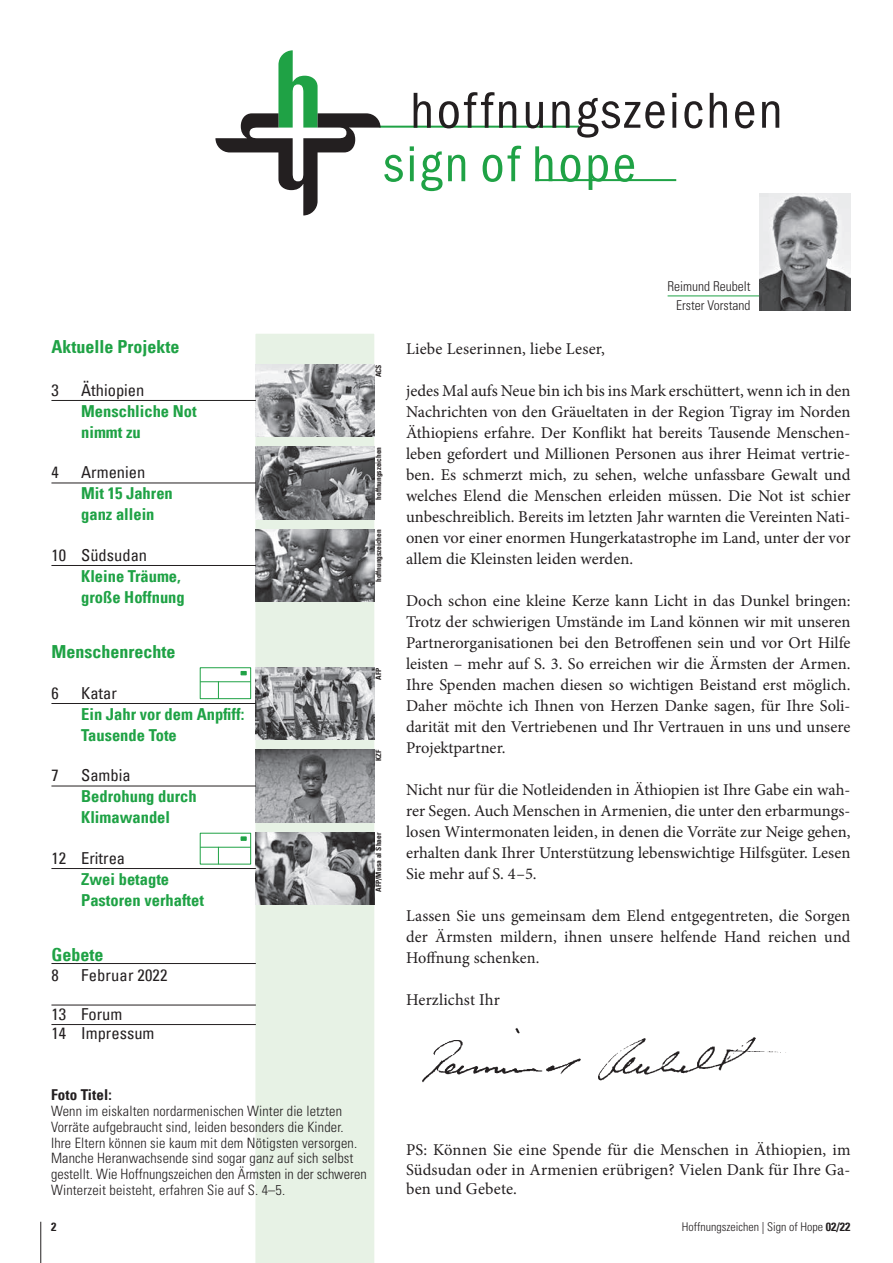
<style>
.page{position:relative;width:893px;height:1263px;background:#fff}
.page>*{position:absolute;margin:0;border:0;box-sizing:border-box;transform-origin:0 0}
.t1{font:700 condensed 18px "Univers LT";color:#1fa245}
.t2{font:16.5px/21px "Minion Pro";color:#231f20;text-align:justify}
.t3{font:700 condensed 16.5px/21px "Univers LT";color:#1fa245}
.t4{font:condensed 16.5px/19.5px "Univers LT";color:#231f20}
.t5{font:700 condensed 15px "Univers LT";letter-spacing:.01em;color:#231f20}
.t6{font:300 condensed 14.25px/15.8px "Univers LT Std";letter-spacing:.01em;color:#231f20}
.t7{font:300 condensed 13.5px/19.5px "Univers LT Std";color:#231f20;text-align:right}
.t8{font:300 condensed 12px "Univers LT Std";color:#231f20}
.t9{font:700 condensed 12px "Univers LT";color:#231f20}
.t10{font:700 condensed 7.5px "Univers LT";letter-spacing:-.01em;color:#231f20}
.t11{font:700 condensed 7.5px "Univers LT";letter-spacing:.01em;color:#231f20}
.s1{font-family:"Univers LT";font-weight:700}
</style>
<div class="page">
<hr style="left:40px;top:1222px;width:1px;height:41px;background:#231f20">
<div style="left:255px;top:334px;width:119px;height:929px;background:#e7f2e5"></div>
<img style="left:255px;top:447px;width:119px;height:72px">
<img style="left:255px;top:364px;width:119px;height:73px">
<img style="left:256px;top:529px;width:118px;height:73px">
<img style="left:255px;top:667px;width:119px;height:73px">
<img style="left:255px;top:750px;width:119px;height:72px">
<img style="left:255px;top:832px;width:119px;height:73px">
<hr style="left:51px;top:400px;width:205px;height:1px;background:#231f20">
<hr style="left:51px;top:483px;width:205px;height:1px;background:#231f20">
<hr style="left:51px;top:565px;width:205px;height:1px;background:#231f20">
<hr style="left:51px;top:703px;width:205px;height:1px;background:#231f20">
<hr style="left:51px;top:786px;width:205px;height:1px;background:#231f20">
<hr style="left:51px;top:868px;width:205px;height:1px;background:#231f20">
<hr style="left:51px;top:963px;width:205px;height:1px;background:#231f20">
<hr style="left:51px;top:1005px;width:205px;height:1px;background:#231f20">
<hr style="left:51px;top:1024px;width:205px;height:1px;background:#231f20">
<hr style="left:668px;top:296px;width:122px;height:1px;background:#1fa245">
<hr style="left:380px;top:126px;width:199px;height:2px;background:#1fa245">
<svg style="left:414px;top:93px;width:17px;height:35px"></svg>
<svg style="left:439px;top:92px;width:77px;height:36px"></svg>
<svg style="left:526px;top:102px;width:17px;height:26px"></svg>
<svg style="left:552px;top:101px;width:18px;height:27px"></svg>
<svg style="left:577px;top:98px;width:88px;height:40px"></svg>
<svg style="left:672px;top:93px;width:4px;height:4px"></svg>
<svg style="left:672px;top:102px;width:4px;height:26px"></svg>
<svg style="left:684px;top:101px;width:19px;height:27px"></svg>
<svg style="left:710px;top:93px;width:17px;height:35px"></svg>
<svg style="left:735px;top:101px;width:19px;height:27px"></svg>
<svg style="left:762px;top:101px;width:17px;height:27px"></svg>
<hr style="left:535px;top:179px;width:141px;height:2px;background:#1fa245">
<svg style="left:215px;top:50px;width:188px;height:165px"></svg>
<svg style="left:410px;top:146px;width:4px;height:5px"></svg>
<svg style="left:410px;top:155px;width:4px;height:26px"></svg>
<svg style="left:421px;top:151px;width:44px;height:40px"></svg>
<svg style="left:483px;top:155px;width:19px;height:27px"></svg>
<svg style="left:508px;top:146px;width:13px;height:35px"></svg>
<svg style="left:535px;top:146px;width:18px;height:35px"></svg>
<svg style="left:561px;top:155px;width:19px;height:27px"></svg>
<svg style="left:589px;top:155px;width:19px;height:35px"></svg>
<svg style="left:615px;top:155px;width:19px;height:27px"></svg>
<img style="left:759px;top:193px;width:91px;height:117px">
<img style="left:422px;top:1028px;width:364px;height:55px">
<svg style="left:241px;top:836px;width:6px;height:5px"></svg>
<svg style="left:218px;top:848px;width:1px;height:16px"></svg>
<hr style="left:200px;top:847px;width:50px;height:1px;background:#1fa245">
<div style="left:200px;top:667px;width:51px;height:32px;background:#fff;border:1px solid #1fa245"></div>
<svg style="left:241px;top:671px;width:6px;height:4px"></svg>
<svg style="left:218px;top:682px;width:1px;height:16px"></svg>
<hr style="left:200px;top:681px;width:50px;height:1px;background:#1fa245">
<p class="t1" style="left:51px;top:336px;width:130px">Aktuelle Projekte</p>
<p class="t4" style="left:51px;top:380px;width:9px">3</p>
<p class="t4" style="left:81px;top:380px;width:65px">Äthiopien</p>
<p class="t3" style="left:81px;top:400px;width:117px">Menschliche Not nimmt zu</p>
<p class="t4" style="left:51px;top:462px;width:9px">4</p>
<p class="t4" style="left:81px;top:462px;width:66px">Armenien</p>
<p class="t3" style="left:81px;top:483px;width:93px">Mit 15 Jahren ganz allein</p>
<p class="t4" style="left:51px;top:545px;width:97px">10 Südsudan</p>
<p class="t3" style="left:81px;top:565px;width:105px">Kleine Träume, große Hoffnung</p>
<p class="t1" style="left:51px;top:641px;width:125px">Menschenrechte</p>
<p class="t4" style="left:51px;top:683px;width:9px">6</p>
<p class="t4" style="left:81px;top:683px;width:37px">Katar</p>
<p class="t3" style="left:81px;top:703px;width:165px">Ein Jahr vor dem Anpfiff:<br>Tausende Tote</p>
<p class="t4" style="left:51px;top:765px;width:9px">7</p>
<p class="t4" style="left:81px;top:765px;width:51px">Sambia</p>
<p class="t3" style="left:81px;top:786px;width:117px">Bedrohung durch<br>Klimawandel</p>
<p class="t4" style="left:51px;top:848px;width:75px">12 Eritrea</p>
<p class="t3" style="left:81px;top:868px;width:124px">Zwei betagte<br>Pastoren verhaftet</p>
<p class="t1" style="left:51px;top:944px;width:54px">Gebete</p>
<p class="t4" style="left:51px;top:965px;width:9px">8</p>
<p class="t4" style="left:81px;top:965px;width:88px">Februar 2022</p>
<p class="t4" style="left:51px;top:1004px;width:105px">13 Forum<br>14 Impressum</p>
<p class="t10" style="left:374px;top:377px;width:14px;rotate:-90deg">ACS</p>
<p class="t10" style="left:374px;top:500px;width:54px;rotate:-90deg">hoffnungszeichen</p>
<p class="t10" style="left:374px;top:582px;width:54px;rotate:-90deg">hoffnungszeichen</p>
<p class="t10" style="left:374px;top:680px;width:14px;rotate:-90deg">AFP</p>
<p class="t10" style="left:374px;top:761px;width:13px;rotate:-90deg">KZF</p>
<p class="t11" style="left:374px;top:892px;width:61px;rotate:-90deg">AFP/Musa al Shaer</p>
<p class="t5" style="left:51px;top:1086px;width:62px">Foto Titel:</p>
<p class="t6" style="left:51px;top:1103px;width:317px">Wenn im eiskalten nordarmenischen Winter die letzten Vorräte aufgebraucht sind, leiden besonders die Kinder.<br>Ihre Eltern können sie kaum mit dem Nötigsten versorgen.<br>Manche Heranwachsende sind sogar ganz auf sich selbst gestellt. Wie Hoffnungszeichen den Ärmsten in der schweren Winterzeit beisteht, erfahren Sie auf S. 4–5.</p>
<p class="t7" style="left:667px;top:276px;width:85px">Reimund Reubelt<br>Erster Vorstand</p>
<p class="t2" style="left:406px;top:338px;width:200px">Liebe Leserinnen, liebe Leser,</p>
<p class="t2" style="left:406px;top:380px;width:446px">jedes Mal aufs Neue bin ich bis ins Mark erschüttert, wenn ich in den Nachrichten von den Gräueltaten in der Region Tigray im Norden Äthiopiens erfahre. Der Konflikt hat bereits Tausende Menschen&shy;leben gefordert und Millionen Personen aus ihrer Heimat vertrie&shy;ben. Es schmerzt mich, zu sehen, welche unfassbare Gewalt und welches Elend die Menschen erleiden müssen. Die Not ist schier unbeschreiblich. Bereits im letzten Jahr warnten die Vereinten Nati&shy;onen vor einer enormen Hungerkatastrophe im Land, unter der vor allem die Kleinsten leiden werden.</p>
<p class="t2" style="left:406px;top:590px;width:446px">Doch schon eine kleine Kerze kann Licht in das Dunkel bringen:<br>Trotz der schwierigen Umstände im Land können wir mit unseren Partnerorganisationen bei den Betroffenen sein und vor Ort Hilfe leisten – mehr auf S. 3. So erreichen wir die Ärmsten der Armen.<br>Ihre Spenden machen diesen so wichtigen Beistand erst möglich.<br>Daher möchte ich Ihnen von Herzen Danke sagen, für Ihre Soli&shy;darität mit den Vertriebenen und Ihr Vertrauen in uns und unsere Projektpartner.</p>
<p class="t2" style="left:406px;top:779px;width:446px">Nicht nur für die Notleidenden in Äthiopien ist Ihre Gabe ein wah&shy;rer Segen. Auch Menschen in Armenien, die unter den erbarmungs&shy;losen Wintermonaten leiden, in denen die Vorräte zur Neige gehen, erhalten dank Ihrer Unterstützung lebenswichtige Hilfsgüter. Lesen Sie mehr auf S. 4–5.</p>
<p class="t2" style="left:406px;top:905px;width:446px">Lassen Sie uns gemeinsam dem Elend entgegentreten, die Sorgen der Ärmsten mildern, ihnen unsere helfende Hand reichen und Hoffnung schenken.</p>
<p class="t2" style="left:406px;top:989px;width:95px">Herzlichst Ihr</p>
<p class="t2" style="left:406px;top:1140px;width:446px;line-height:19.5px">PS: Können Sie eine Spende für die Menschen in Äthiopien, im Südsudan oder in Armenien erübrigen? Vielen Dank für Ihre Ga&shy;ben und Gebete.</p>
<p class="t9" style="left:51px;top:1219px;width:7px">2</p>
<p class="t8" style="left:682px;top:1219px;width:170px">Hoffnungszeichen | Sign of Hope <span class="s1">02/22</span></p>
</div>
